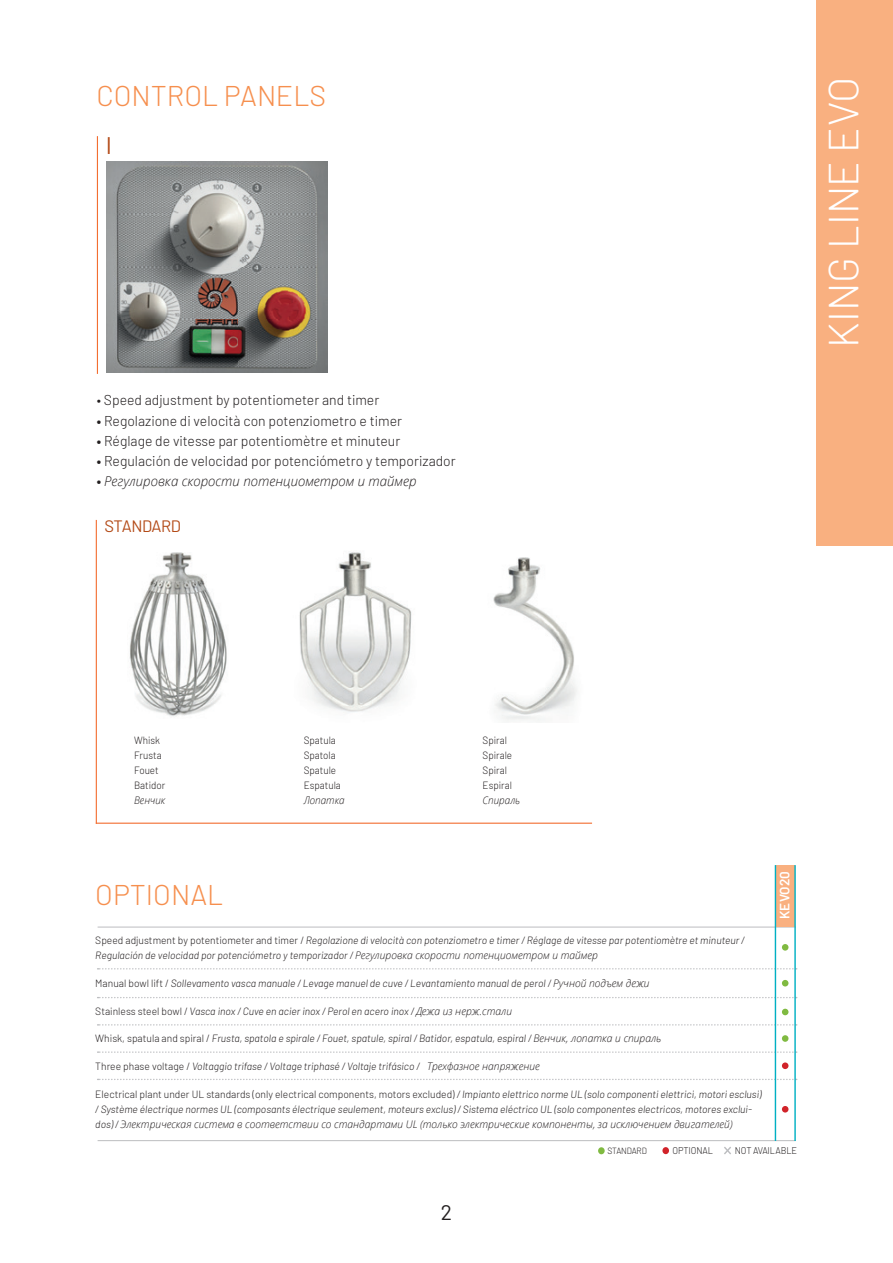
<style>
.page{position:relative;width:893px;height:1263px;background:#fff}
.page>*{position:absolute;margin:0;border:0;box-sizing:border-box;transform-origin:0 0}
.t1{font:300 42px "Barlow";color:#fff}
.t2{font:300 28.5px "Barlow";color:#f68f4e}
.t3{font:24px "Barlow";color:#b34a17}
.t4{font:21px "Barlow";color:#231f20}
.t5{font:16.5px "Barlow";letter-spacing:-.035em;color:#b34a17}
.t6{font:300 14.25px "Barlow";color:#231f20}
.t7{font:italic 300 13.5px "Open Sans";color:#231f20}
.t8{font:600 13.5px "Barlow";color:#fff}
.t9{font:italic 300 10.5px/15px "Barlow";color:#231f20}
.t10{font:italic 300 10.5px "Open Sans";color:#231f20}
.t11{font:300 10.5px/15px "Barlow";color:#231f20;scale:.94 1}
.t12{font:italic 300 10.5px "Open Sans";color:#231f20;scale:.94 1}
.t13{font:300 9.75px "Barlow";letter-spacing:-.01em;color:#231f20;scale:.94 1}
.t14{font:300 9px "Barlow";letter-spacing:-.025em;color:#231f20;scale:.94 1}
.s1{font-weight:600}
.s2{font-family:"Barlow";font-weight:600;font-style:normal;font-size:14.25px}
.s3{font-style:normal}
.s4{font-family:"Open Sans"}
.s5{font-family:"Barlow"}
</style>
<div class="page">
<hr style="left:96px;top:823px;width:496px;height:1px;background:#f36e31">
<img style="left:129px;top:552px;width:98px;height:164px">
<img style="left:299px;top:552px;width:113px;height:161px">
<img style="left:493px;top:557px;width:84px;height:164px">
<img style="left:107px;top:162px;width:220px;height:211px">
<hr style="left:97px;top:136px;width:1px;height:238px;background:#f36e31">
<hr style="left:96px;top:520px;width:1px;height:304px;background:#f36e31">
<hr style="left:98px;top:927px;width:698px;height:1px;background:#bcbdc0">
<svg style="left:98px;top:968px;width:699px;height:1px"></svg>
<svg style="left:98px;top:997px;width:699px;height:1px"></svg>
<svg style="left:98px;top:1024px;width:699px;height:1px"></svg>
<svg style="left:98px;top:1051px;width:699px;height:2px"></svg>
<svg style="left:98px;top:1079px;width:699px;height:1px"></svg>
<hr style="left:98px;top:1140px;width:698px;height:1px;background:#bcbdc0">
<div style="left:775px;top:865px;width:20px;height:62px;background:#f9b080"></div>
<hr style="left:775px;top:865px;width:1px;height:276px;background:#00b0c3">
<hr style="left:794px;top:865px;width:2px;height:276px;background:#00b0c3">
<div style="left:782px;top:944px;width:6px;height:7px;background:#80ba41;border-radius:50%"></div>
<svg style="left:782px;top:980px;width:6px;height:6px"></svg>
<svg style="left:782px;top:1009px;width:6px;height:6px"></svg>
<div style="left:782px;top:1035px;width:6px;height:7px;background:#80ba41;border-radius:50%"></div>
<div style="left:782px;top:1062px;width:6px;height:7px;background:#d1232a;border-radius:50%"></div>
<svg style="left:782px;top:1106px;width:6px;height:6px"></svg>
<div style="left:662px;top:1147px;width:7px;height:7px;background:#d1232a;border-radius:50%"></div>
<div style="left:598px;top:1147px;width:7px;height:7px;background:#80ba41;border-radius:50%"></div>
<svg style="left:724px;top:1147px;width:7px;height:8px"></svg>
<div style="left:816px;top:0;width:77px;height:545px;background:#f9b080"></div>
<h2 class="t2" style="left:96px;top:78px;width:231px">CONTROL PANELS</h2>
<h3 class="t3" style="left:106px;top:130px;width:8px">I</h3>
<h3 class="t6" style="left:97px;top:391px;width:284px">• Speed adjustment by potentiometer and timer</h3>
<h3 class="t6" style="left:97px;top:412px;width:307px"><span class="s1">•</span> Regolazione di velocità con potenziometro e timer</h3>
<h3 class="t6" style="left:97px;top:432px;width:305px"><span class="s1">•</span> Réglage de vitesse par potentiomètre et minuteur</h3>
<h3 class="t6" style="left:97px;top:452px;width:360px"><span class="s1">•</span> Regulación de velocidad por potenciómetro y temporizador</h3>
<p class="t7" style="left:97px;top:472px;width:321px"><span class="s2">•</span> Регулировка скорости потенциометром и таймер</p>
<h3 class="t5" style="left:105px;top:516px;width:78px">STANDARD</h3>
<h1 class="t1" style="left:817px;top:348px;width:273px;rotate:-90deg">KING LINE EVO</h1>
<p class="t11" style="left:134px;top:733px;width:35px">Whisk<br>Frusta<br>Fouet<br>Batidor</p>
<p class="t12" style="left:134px;top:793px;width:35px">Венчик</p>
<p class="t11" style="left:304px;top:733px;width:41px">Spatula<br>Spatola<br>Spatule<br>Espatula</p>
<p class="t12" style="left:304px;top:793px;width:45px">Лопатка</p>
<p class="t11" style="left:483px;top:733px;width:33px">Spiral<br>Spirale<br>Spiral<br>Espiral</p>
<p class="t12" style="left:483px;top:793px;width:41px">Спираль</p>
<h2 class="t2" style="left:95px;top:877px;width:129px">OPTIONAL</h2>
<p class="t9" style="left:95px;top:932px;width:651px"><span class="s3">Speed adjustment by potentiometer and timer /</span> Regolazione di velocità con potenziometro e timer / Réglage de vitesse par potentiomètre et minuteur /<br>Regulación de velocidad por potenciómetro y temporizador / <span class="s4">Регулировка скорости потенциометром и таймер</span></p>
<p class="t9" style="left:95px;top:975px;width:556px"><span class="s3">Manual bowl lift /</span> Sollevamento vasca manuale / Levage manuel de cuve / Levantamiento manual de perol / <span class="s4">Ручной подъем дежи</span></p>
<p class="t9" style="left:95px;top:1003px;width:418px"><span class="s3">Stainless steel bowl /</span> Vasca inox / Cuve en acier inox / Perol en acero inox / <span class="s4">Дежа из нерж.стали</span></p>
<p class="t9" style="left:95px;top:1031px;width:567px"><span class="s3">Whisk, spatula and spiral /</span> Frusta, spatola e spirale / Fouet, spatule, spiral / Batidor, espatula, espiral / <span class="s4">Венчик, лопатка и спираль</span></p>
<p class="t9" style="left:95px;top:1058px;width:446px"><span class="s3">Three phase voltage /</span> Voltaggio trifase / Voltage triphasé / Voltaje trifásico / <span class="s4">Tpexфазное напряжение</span></p>
<p class="t9" style="left:95px;top:1086px;width:668px"><span class="s3">Electrical plant under UL standards (only electrical components, motors excluded)</span> / Impianto elettrico norme UL (solo componenti elettrici, motori esclusi) / Système électrique normes UL (composants électrique seulement, moteurs exclus) / Sistema eléctrico UL (solo componentes electricos, motores exclui-</p>
<p class="t10" style="left:95px;top:1117px;width:639px"><span class="s5">dos) /</span> Электрическая система в соответствии со стандартами UL (только электрические компоненты, за исключением двигателей)</p>
<p class="t8" style="left:776px;top:919px;width:49px;rotate:-90deg">KEVO20</p>
<h3 class="t4" style="left:441px;top:1199px;width:13px">2</h3>
<p class="t14" style="left:607px;top:1145px;width:44px">STANDARD</p>
<p class="t13" style="left:672px;top:1144px;width:45px">OPTIONAL</p>
<p class="t13" style="left:735px;top:1144px;width:68px">NOT AVAILABLE</p>
</div>
